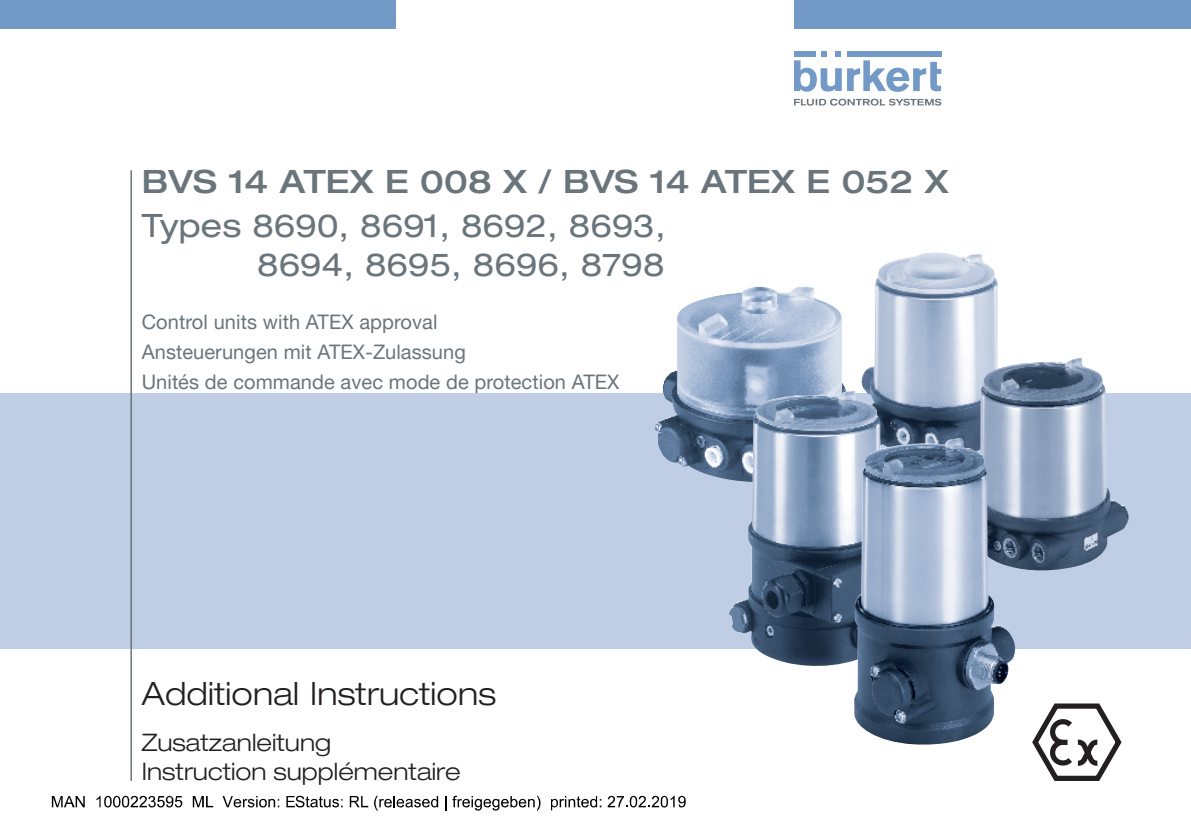
<style>
.page{position:relative;width:1191px;height:840px;background:#fff}
.page>*{position:absolute;margin:0;border:0;box-sizing:border-box;transform-origin:0 0}
.t1{font:expanded 32px/38.4px "Helvetica Neue LTW1 G";letter-spacing:.005em;color:#6a747b;text-align:right}
.t2{font:500 expanded 32px "Helvetica Neue LTW1 G";letter-spacing:.005em;color:#6a747b}
.t3{font:300 expanded 32px "Helvetica Neue LTW1 G";letter-spacing:.005em;color:#231f20}
.t4{font:300 expanded 24px/28.8px "Helvetica Neue LTW1 G";color:#231f20}
.t5{font:20px/29.6px "Helvetica Neue LTW1 G";letter-spacing:.005em;color:#6a747b}
</style>
<div class="page">
<div style="left:0;top:393px;width:1191px;height:255px;background:#bfcee5"></div>
<div style="left:0;top:0;width:396px;height:28px;background:#739ac7"></div>
<div style="left:794px;top:0;width:397px;height:28px;background:#739ac7"></div>
<hr style="left:130px;top:170px;width:2px;height:610px;background:#6a747b">
<svg style="left:847px;top:60px;width:94px;height:32px"></svg>
<svg style="left:794px;top:51px;width:47px;height:41px"></svg>
<div style="left:847px;top:51px;width:94px;height:6px;background:#739ac7"></div>
<svg style="left:794px;top:99px;width:147px;height:7px"></svg>
<svg style="left:1032px;top:703px;width:89px;height:77px"></svg>
<img style="left:870px;top:252px;width:128px;height:186px">
<img style="left:655px;top:286px;width:215px;height:194px">
<img style="left:729px;top:390px;width:198px;height:276px">
<img style="left:962px;top:357px;width:166px;height:213px">
<img style="left:854px;top:438px;width:161px;height:306px">
<svg style="left:52px;top:796px;width:33px;height:10px"></svg>
<svg style="left:96px;top:795px;width:86px;height:12px"></svg>
<svg style="left:193px;top:796px;width:20px;height:10px"></svg>
<svg style="left:222px;top:796px;width:57px;height:11px"></svg>
<svg style="left:286px;top:795px;width:56px;height:12px"></svg>
<svg style="left:350px;top:796px;width:18px;height:10px"></svg>
<svg style="left:374px;top:795px;width:64px;height:15px"></svg>
<svg style="left:445px;top:796px;width:1px;height:14px"></svg>
<svg style="left:452px;top:795px;width:88px;height:15px"></svg>
<svg style="left:551px;top:796px;width:50px;height:14px"></svg>
<svg style="left:607px;top:795px;width:78px;height:12px"></svg>
<h1 class="t2" style="left:142px;top:161px;width:808px">BVS 14 ATEX E 008 X / BVS 14 ATEX E 052 X</h1>
<h1 class="t1" style="left:142px;top:206px;width:525px">Types 8690, 8691, 8692, 8693,<br>8694, 8695, 8696, 8798</h1>
<p class="t5" style="left:142px;top:307px;width:479px">Control units with ATEX approval<br>Ansteuerungen mit ATEX-Zulassung<br>Unités de commande avec mode de protection ATEX</p>
<h1 class="t3" style="left:142px;top:674px;width:356px">Additional Instructions</h1>
<p class="t4" style="left:142px;top:727px;width:320px">Zusatzanleitung<br>Instruction supplémentaire</p>
</div>
